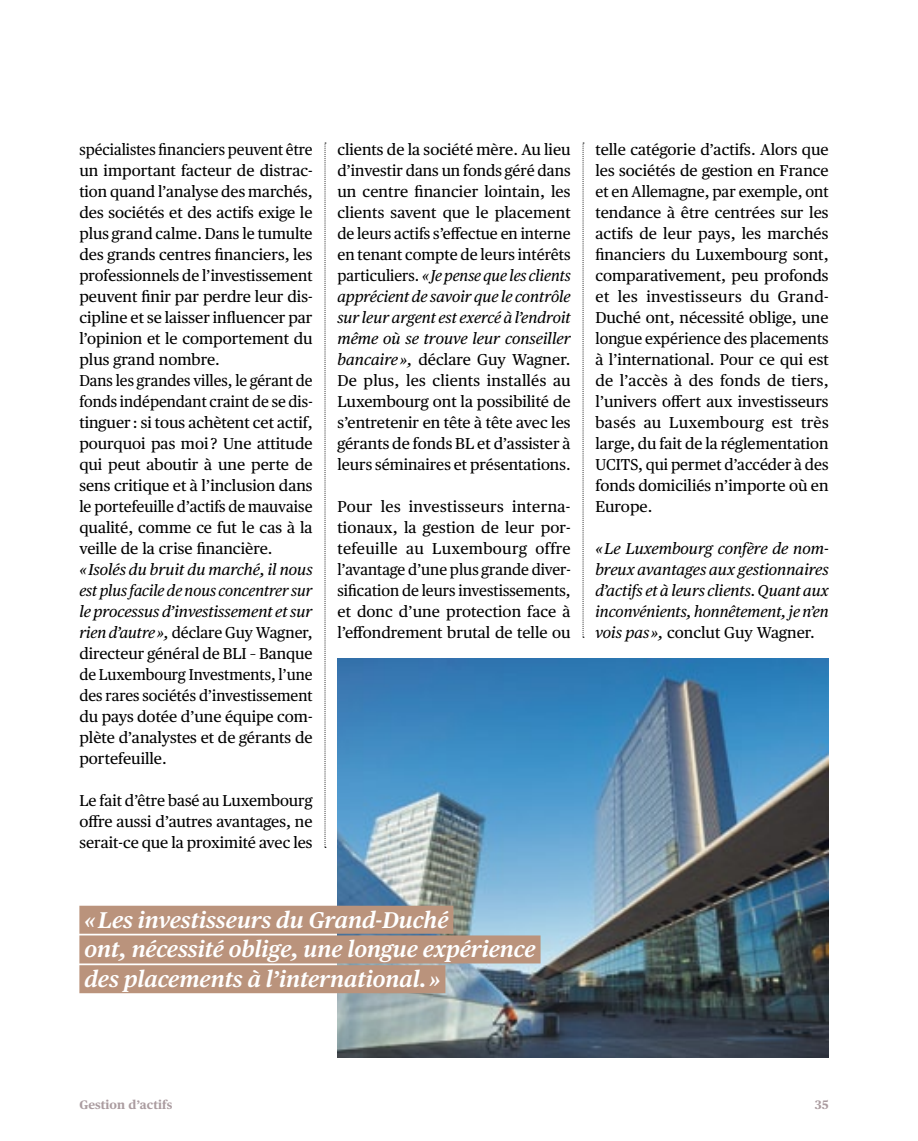
<style>
.page{position:relative;width:918px;height:1141px;background:#fff}
.page>*{position:absolute;margin:0;border:0;box-sizing:border-box;transform-origin:0 0}
.t1{font:italic 600 22.75px/29.8px "Publico Text";color:#fff}
.t2{font:15.75px/21px "Publico Text";color:#000;text-align:justify}
.t3{font:15.75px/21px "Publico Text";color:#000;scale:.95 1}
.t4{font:italic 15.75px/21px "Publico Text";color:#000;text-align:justify}
.t5{font:700 12.25px "Publico Text";color:#ab9ca0}
.s1{font-style:italic}
.s2{font-style:normal}
</style>
<div class="page">
<img style="left:337px;top:659px;width:492px;height:399px">
<div style="left:79px;top:906px;width:374px;height:28px;background:#ba937c"></div>
<div style="left:79px;top:935px;width:461px;height:28px;background:#ba937c"></div>
<div style="left:79px;top:965px;width:366px;height:28px;background:#ba937c"></div>
<svg style="left:582px;top:143px;width:2px;height:495px"></svg>
<svg style="left:324px;top:143px;width:2px;height:705px"></svg>
<p class="t3" style="left:79px;top:139px;width:247px">spécialistes financiers peuvent être un important facteur de distrac&shy;tion quand l’analyse des marchés, des sociétés et des actifs exige le plus grand calme. Dans le tumulte des grands centres financiers, les professionnels de l’investissement peuvent finir par perdre leur dis&shy;cipline et se laisser influencer par l’opinion et le comportement du plus grand nombre.<br>Dans les grandes villes, le gérant de fonds indépendant craint de se dis&shy;tinguer : si tous achètent cet actif, pourquoi pas moi ? Une attitude qui peut aboutir à une perte de sens critique et à l’inclusion dans le portefeuille d’actifs de mauvaise qualité, comme ce fut le cas à la veille de la crise financière.</p>
<p class="t2" style="left:79px;top:559px;width:235px"><span class="s1">« Isolés du bruit du marché, il nous est plus facile de nous concentrer sur le processus d’investissement et sur rien d’autre »,</span> déclare Guy Wagner, directeur général de BLI – Banque de Luxembourg Investments, l’une des rares sociétés d’investissement du pays dotée d’une équipe com&shy;plète d’analystes et de gérants de portefeuille.</p>
<p class="t2" style="left:79px;top:790px;width:235px">Le fait d’être basé au Luxembourg offre aussi d’autres avantages, ne serait-ce que la proximité avec les</p>
<p class="t2" style="left:337px;top:139px;width:235px">clients de la société mère. Au lieu d’investir dans un fonds géré dans un centre financier lointain, les clients savent que le placement de leurs actifs s’effectue en interne en tenant compte de leurs intérêts particuliers. <span class="s1">« Je pense que les clients apprécient de savoir que le contrôle sur leur argent est exercé à l’endroit même où se trouve leur conseiller bancaire »,</span> déclare Guy Wagner.<br>De plus, les clients installés au Luxembourg ont la possibilité de s’entretenir en tête à tête avec les gérants de fonds BL et d’assister à leurs séminaires et présentations.</p>
<p class="t2" style="left:337px;top:496px;width:235px">Pour les investisseurs interna&shy;tionaux, la gestion de leur por&shy;tefeuille au Luxembourg offre l’avantage d’une plus grande diver&shy;sification de leurs investissements, et donc d’une protection face à l’effondrement brutal de telle ou</p>
<h1 class="t1" style="left:84px;top:905px;width:453px">«Les investisseurs du Grand-Duché<br>ont, nécessité oblige, une longue expérience des placements à l’international. »</h1>
<p class="t2" style="left:595px;top:139px;width:235px">telle catégorie d’actifs. Alors que les sociétés de gestion en France et en Allemagne, par exemple, ont tendance à être centrées sur les actifs de leur pays, les marchés financiers du Luxembourg sont, comparativement, peu profonds et les investisseurs du Grand-Duché ont, nécessité oblige, une longue expérience des placements à l’international. Pour ce qui est de l’accès à des fonds de tiers, l’univers offert aux investisseurs basés au Luxembourg est très large, du fait de la réglementation UCITS, qui permet d’accéder à des fonds domiciliés n’importe où en Europe.</p>
<p class="t4" style="left:595px;top:538px;width:235px">«Le Luxembourg confère de nom&shy;breux avantages aux gestionnaires d’actifs et à leurs clients. Quant aux inconvénients, honnêtement, je n’en vois pas », <span class="s2">conclut Guy Wagner.</span></p>
<p class="t5" style="left:79px;top:1098px;width:94px">Gestion d’actifs</p>
<p class="t5" style="left:815px;top:1098px;width:15px">35</p>
</div>
